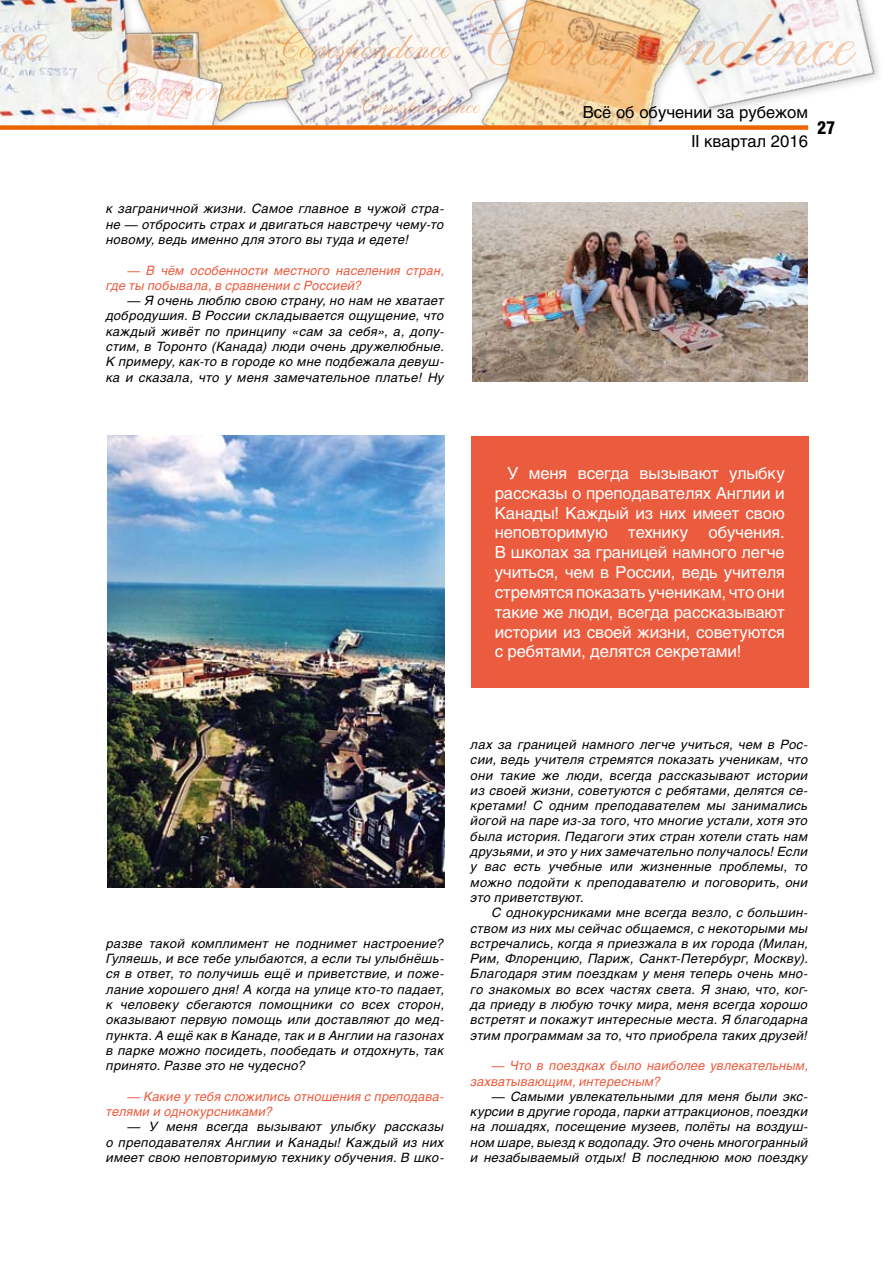
<style>
.page{position:relative;width:893px;height:1263px;background:#fff}
.page>*{position:absolute;margin:0;border:0;box-sizing:border-box;transform-origin:0 0}
.t1{font:18px "Helios Cond Black C";color:#000}
.t2{font:16.5px/19.8px "Helios C";letter-spacing:-.01em;color:#fff;text-align:justify}
.t3{font:16.5px "Helios C";color:#000}
.t4{font:italic 12.75px/15.3px "Helios C";letter-spacing:.02em;color:#000;text-align:justify}
.t5{font:italic 12.75px/15.3px "Helios C";letter-spacing:.015em;color:#eb5b3e}
</style>
<div class="page">
<img style="left:808px;top:0;width:71px;height:130px">
<img style="left:0;top:0;width:229px;height:125px">
<img style="left:98px;top:0;width:758px;height:122px">
<svg style="left:0;top:0;width:49px;height:89px"></svg>
<img style="left:107px;top:436px;width:337px;height:451px">
<img style="left:472px;top:202px;width:336px;height:180px">
<div style="left:0;top:125px;width:808px;height:5px;background:#ec6600"></div>
<div style="left:471px;top:436px;width:337px;height:252px;background:#eb5b3e"></div>
<p class="t4" style="left:106px;top:201px;width:339px">к заграничной жизни. Самое главное в чужой стра&shy;не — отбросить страх и двигаться навстречу чему-то новому, ведь именно для этого вы туда и едете!</p>
<p class="t5" style="left:106px;top:262px;width:339px;text-indent:21px">— В чём особенности местного населения стран, где ты побывала, в сравнении с Россией?</p>
<p class="t4" style="left:106px;top:293px;width:339px;text-indent:21px">— Я очень люблю свою страну, но нам не хватает добродушия. В России складывается ощущение, что каждый живёт по принципу «сам за себя», а, допу&shy;стим, в Торонто (Канада) люди очень дружелюбные.<br>К примеру, как-то в городе ко мне подбежала девуш&shy;ка и сказала, что у меня замечательное платье! Ну</p>
<p class="t3" style="left:583px;top:102px;width:227px">Всё об обучении за рубежом</p>
<p class="t3" style="left:691px;top:131px;width:118px">II квартал 2016</p>
<h1 class="t1" style="left:817px;top:117px;width:20px">27</h1>
<p class="t2" style="left:495px;top:463px;width:292px;text-indent:13px">У меня всегда вызывают улыбку рассказы о преподавателях Англии и Канады! Каждый из них имеет свою неповторимую технику обучения.<br>В школах за границей намного легче учиться, чем в России, ведь учителя стремятся показать ученикам, что они такие же люди, всегда рассказывают истории из своей жизни, советуются с ребятами, делятся секретами!</p>
<p class="t4" style="left:106px;top:935px;width:340px">разве такой комплимент не поднимет настроение?<br>Гуляешь, и все тебе улыбаются, а если ты улыбнёшь&shy;ся в ответ, то получишь ещё и приветствие, и поже&shy;лание хорошего дня! А когда на улице кто-то падает, к человеку сбегаются помощники со всех сторон, оказывают первую помощь или доставляют до мед&shy;пункта. А ещё как в Канаде, так и в Англии на газонах в парке можно посидеть, пообедать и отдохнуть, так принято. Разве это не чудесно?</p>
<p class="t5" style="left:106px;top:1088px;width:339px;text-indent:21px">— Какие у тебя сложились отношения с преподава&shy;телями и однокурсниками?</p>
<p class="t4" style="left:106px;top:1119px;width:340px;text-indent:21px">— У меня всегда вызывают улыбку рассказы о преподавателях Англии и Канады! Каждый из них имеет свою неповторимую технику обучения. В шко-</p>
<p class="t4" style="left:471px;top:737px;width:339px">лах за границей намного легче учиться, чем в Рос&shy;сии, ведь учителя стремятся показать ученикам, что они такие же люди, всегда рассказывают истории из своей жизни, советуются с ребятами, делятся се&shy;кретами! С одним преподавателем мы занимались йогой на паре из-за того, что многие устали, хотя это была история. Педагоги этих стран хотели стать нам друзьями, и это у них замечательно получалось! Если у вас есть учебные или жизненные проблемы, то можно подойти к преподавателю и поговорить, они это приветствуют.</p>
<p class="t4" style="left:471px;top:905px;width:339px;text-indent:21px">С однокурсниками мне всегда везло, с большин&shy;ством из них мы сейчас общаемся, с некоторыми мы встречались, когда я приезжала в их города (Милан, Рим, Флоренцию, Париж, Санкт-Петербург, Москву).<br>Благодаря этим поездкам у меня теперь очень мно&shy;го знакомых во всех частях света. Я знаю, что, ког&shy;да приеду в любую точку мира, меня всегда хорошо встретят и покажут интересные места. Я благодарна этим программам за то, что приобрела таких друзей!</p>
<p class="t5" style="left:471px;top:1058px;width:339px;text-indent:21px">— Что в поездках было наиболее увлекательным, захватывающим, интересным?</p>
<p class="t4" style="left:471px;top:1088px;width:339px;text-indent:21px">— Самыми увлекательными для меня были экс&shy;курсии в другие города, парки аттракционов, поездки на лошадях, посещение музеев, полёты на воздуш&shy;ном шаре, выезд к водопаду. Это очень многогранный и незабываемый отдых! В последнюю мою поездку</p>
</div>
